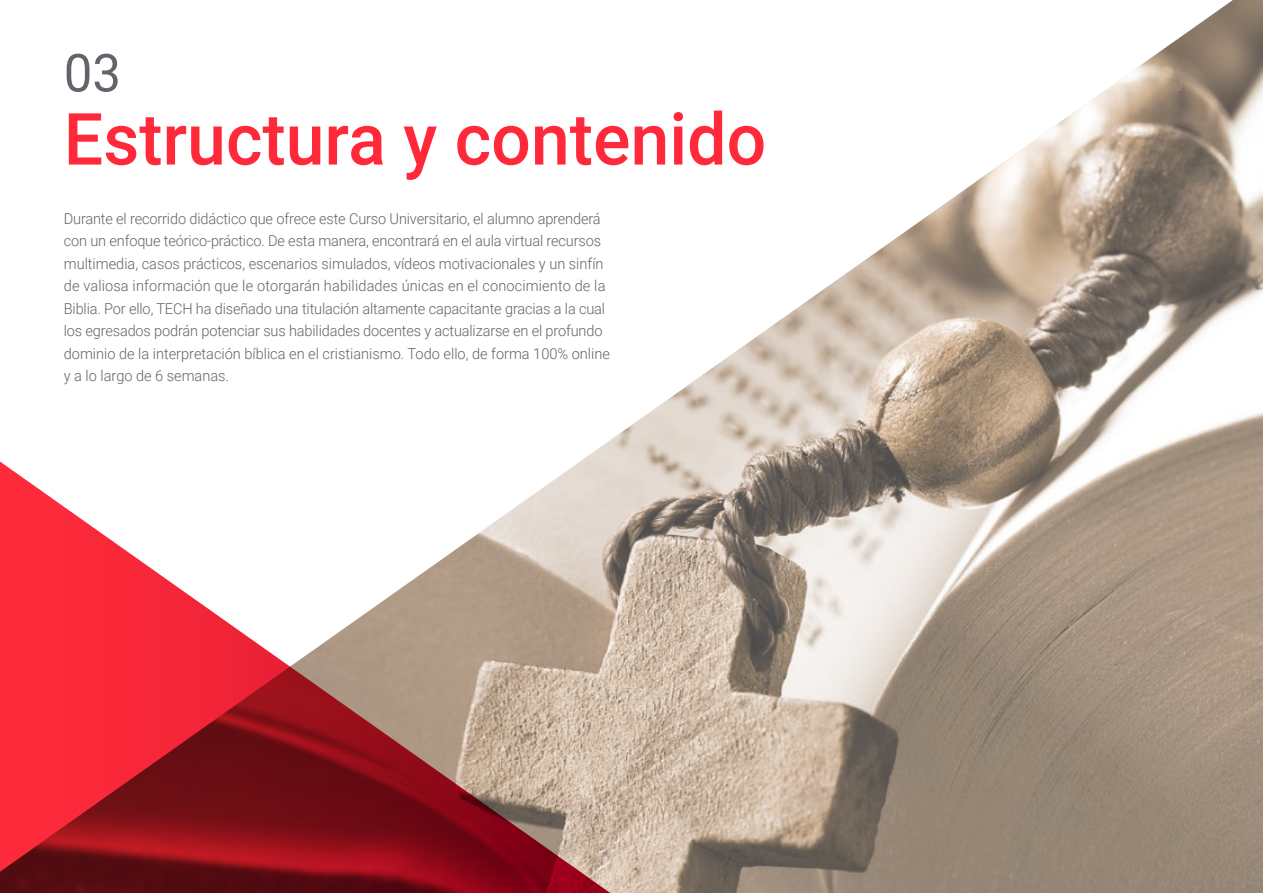
<style>
.page{position:relative;width:1263px;height:893px;background:#fff}
.page>*{position:absolute;margin:0;border:0;box-sizing:border-box;transform-origin:0 0}
.t1{font:500 72px "Roboto";color:#ff293a}
.t2{font:52.5px "Roboto";color:#61646a}
.t3{font:300 15px/22.5px "Roboto";letter-spacing:-.01em;color:#61646a}
</style>
<div class="page">
<img style="left:602px;top:0;width:661px;height:893px">
<svg style="left:0;top:446px;width:640px;height:447px"></svg>
<h2 class="t2" style="left:64px;top:36px;width:59px">03</h2>
<h1 class="t1" style="left:64px;top:89px;width:704px">Estructura y contenido</h1>
<p class="t3" style="left:64px;top:207px;width:548px">Durante el recorrido didáctico que ofrece este Curso Universitario, el alumno aprenderá con un enfoque teórico-práctico. De esta manera, encontrará en el aula virtual recursos multimedia, casos prácticos, escenarios simulados, vídeos motivacionales y un sinfín de valiosa información que le otorgarán habilidades únicas en el conocimiento de la Biblia. Por ello, TECH ha diseñado una titulación altamente capacitante gracias a la cual los egresados podrán potenciar sus habilidades docentes y actualizarse en el profundo dominio de la interpretación bíblica en el cristianismo. Todo ello, de forma 100% online y a lo largo de 6 semanas.</p>
</div>
